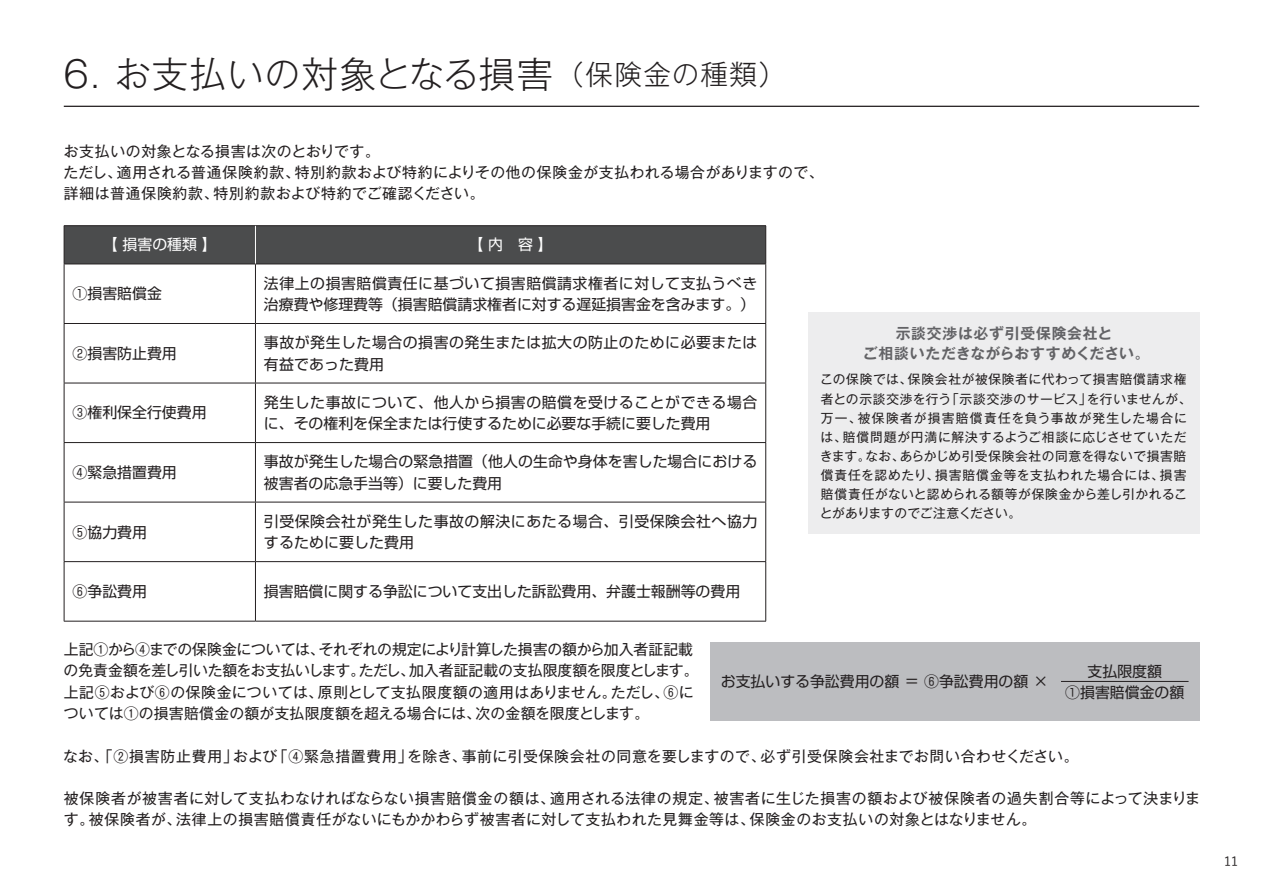
<style>
.page{position:relative;width:1263px;height:893px;background:#fff}
.page>*{position:absolute;margin:0;border:0;box-sizing:border-box;transform-origin:0 0}
.t1{font:300 36.15px "Gothic MB101 Pro";letter-spacing:.03em;color:#231f20}
.t2{font:300 27.6px "Gothic MB101 Pro";letter-spacing:.05em;color:#231f20}
.t3{font:14.85px "Shin Go Pro";letter-spacing:.005em;color:#231f20}
.t4{font:14.85px/21.3px "Gothic MB101 Pro";letter-spacing:.02em;color:#231f20}
.t5{font:14.85px "Shin Go Pro";letter-spacing:.035em;color:#231f20}
.t6{font:14.85px "Gothic MB101 Pro";letter-spacing:.05em;color:#231f20}
.t7{font:14.85px "Gothic MB101 Pro";letter-spacing:-.02em;color:#231f20}
.t8{font:14.85px "Gothic MB101 Pro";letter-spacing:.04em;color:#231f20}
.t9{font:700 14.85px/19.2px "Gothic MB101 Pro De";letter-spacing:.05em;color:#636366;text-align:center}
.t10{font:14.85px "Gothic MB101 Pro";letter-spacing:.045em;color:#231f20}
.t11{font:14.85px "Gothic MB101 Pro";letter-spacing:-.01em;color:#231f20}
.t12{font:14.85px "Gothic MB101 Pro";color:#231f20}
.t13{font:14.85px "Gothic MB101 Pro";letter-spacing:-.025em;color:#231f20}
.t14{font:14.85px "Shin Go Pro";color:#fff}
.t15{font:12.75px/19.2px "Gothic MB101 Pro";letter-spacing:.05em;color:#231f20}
.t16{font:12.75px/19.2px "Gothic MB101 Pro";letter-spacing:.025em;color:#231f20}
.t17{font:12.75px/19.2px "Gothic MB101 Pro";letter-spacing:.08em;color:#231f20}
.t18{font:12.75px "Gothic MB101 Pro";letter-spacing:.03em;color:#231f20}
.t19{font:500 12.75px "Yu Go";color:#231f20}
</style>
<div class="page">
<div style="left:710px;top:642px;width:489px;height:79px;background:#bcbdc0"></div>
<hr style="left:64px;top:106px;width:1135px;height:1px;background:#231f20">
<div style="left:65px;top:226px;width:700px;height:38px;background:#4b4c4d"></div>
<hr style="left:64px;top:225px;width:191px;height:1px;background:#231f20">
<hr style="left:64px;top:226px;width:1px;height:38px;background:#231f20">
<hr style="left:255px;top:225px;width:511px;height:1px;background:#231f20">
<hr style="left:765px;top:226px;width:1px;height:38px;background:#231f20">
<hr style="left:64px;top:264px;width:191px;height:1px;background:#231f20">
<hr style="left:64px;top:264px;width:1px;height:59px;background:#231f20">
<hr style="left:255px;top:264px;width:511px;height:1px;background:#231f20">
<hr style="left:255px;top:264px;width:1px;height:59px;background:#231f20">
<hr style="left:765px;top:264px;width:1px;height:59px;background:#231f20">
<hr style="left:64px;top:323px;width:191px;height:1px;background:#231f20">
<hr style="left:64px;top:324px;width:1px;height:59px;background:#231f20">
<hr style="left:255px;top:323px;width:511px;height:1px;background:#231f20">
<hr style="left:255px;top:324px;width:1px;height:59px;background:#231f20">
<hr style="left:765px;top:324px;width:1px;height:59px;background:#231f20">
<hr style="left:64px;top:383px;width:191px;height:1px;background:#231f20">
<hr style="left:64px;top:383px;width:1px;height:59px;background:#231f20">
<hr style="left:255px;top:383px;width:511px;height:1px;background:#231f20">
<hr style="left:255px;top:383px;width:1px;height:59px;background:#231f20">
<hr style="left:765px;top:383px;width:1px;height:59px;background:#231f20">
<hr style="left:64px;top:442px;width:191px;height:1px;background:#231f20">
<hr style="left:64px;top:443px;width:1px;height:59px;background:#231f20">
<hr style="left:255px;top:442px;width:511px;height:1px;background:#231f20">
<hr style="left:255px;top:443px;width:1px;height:59px;background:#231f20">
<hr style="left:765px;top:443px;width:1px;height:59px;background:#231f20">
<hr style="left:64px;top:502px;width:191px;height:1px;background:#231f20">
<hr style="left:64px;top:502px;width:1px;height:59px;background:#231f20">
<hr style="left:255px;top:502px;width:511px;height:1px;background:#231f20">
<hr style="left:255px;top:502px;width:1px;height:59px;background:#231f20">
<hr style="left:765px;top:502px;width:1px;height:59px;background:#231f20">
<hr style="left:64px;top:561px;width:191px;height:1px;background:#231f20">
<hr style="left:64px;top:562px;width:1px;height:59px;background:#231f20">
<hr style="left:255px;top:561px;width:511px;height:1px;background:#231f20">
<hr style="left:255px;top:562px;width:1px;height:59px;background:#231f20">
<hr style="left:765px;top:562px;width:1px;height:59px;background:#231f20">
<hr style="left:64px;top:621px;width:191px;height:1px;background:#231f20">
<hr style="left:255px;top:621px;width:511px;height:1px;background:#231f20">
<hr style="left:255px;top:226px;width:1px;height:38px;background:#fff">
<hr style="left:1061px;top:681px;width:127px;height:1px;background:#231f20">
<div style="left:808px;top:313px;width:391px;height:221px;background:#ededee"></div>
<h1 class="t1" style="left:64px;top:44px;width:491px">6. お支払いの対象となる損害</h1>
<h2 class="t2" style="left:556px;top:51px;width:231px">（保険金の種類(</h2>
<p class="t4" style="left:295px;top:138px;width:530px;text-indent:-231px">お支払いの対象となる損害は次のとおりです。<br>特別約款および特約によりその他の保険金が支払われる場合がありますので、</p>
<p class="t6" style="left:117px;top:160px;width:185px">適用される普通保険約款、</p>
<p class="t4" style="left:64px;top:160px;width:60px">ただし、</p>
<p class="t8" style="left:214px;top:181px;width:273px">特別約款および特約でご確認ください。</p>
<p class="t6" style="left:64px;top:181px;width:156px">詳細は普通保険約款、</p>
<p class="t14" style="left:103px;top:233px;width:116px">【損害の種類】</p>
<p class="t3" style="left:73px;top:282px;width:91px">①損害賠償金</p>
<p class="t3" style="left:73px;top:341px;width:106px">②損害防止費用</p>
<p class="t3" style="left:73px;top:401px;width:135px">③権利保全行使費用</p>
<p class="t3" style="left:73px;top:460px;width:106px">④緊急措置費用</p>
<p class="t3" style="left:73px;top:520px;width:76px">⑤協力費用</p>
<p class="t3" style="left:73px;top:579px;width:76px">⑥争訟費用</p>
<p class="t14" style="left:468px;top:233px;width:86px">【内　容【</p>
<p class="t5" style="left:264px;top:271px;width:495px">法律上の損害賠償責任に基づいて損害賠償請求権者に対して支払うべき</p>
<p class="t3" style="left:264px;top:292px;width:493px">治療費や修理費等（損害賠償請求権者に対する遅延損害金を含みます。(</p>
<p class="t5" style="left:264px;top:330px;width:495px">事故が発生した場合の損害の発生または拡大の防止のために必要または</p>
<p class="t3" style="left:264px;top:352px;width:122px">有益であった費用</p>
<p class="t5" style="left:264px;top:390px;width:495px">発生した事故について、他人から損害の賠償を受けることができる場合</p>
<p class="t3" style="left:264px;top:411px;width:448px">に、その権利を保全または行使するために必要な手続に要した費用</p>
<p class="t3" style="left:264px;top:450px;width:495px">事故が発生した場合の緊急措置（他人の生命や身体を害した場合における</p>
<p class="t3" style="left:264px;top:471px;width:240px">被害者の応急手当等）に要した費用</p>
<p class="t5" style="left:264px;top:509px;width:495px">引受保険会社が発生した事故の解決にあたる場合、引受保険会社へ協力</p>
<p class="t3" style="left:264px;top:530px;width:152px">するために要した費用</p>
<p class="t3" style="left:264px;top:579px;width:478px">損害賠償に関する争訟について支出した訴訟費用、弁護士報酬等の費用</p>
<p class="t11" style="left:319px;top:637px;width:376px">それぞれの規定により計算した損害の額から加入者証記載</p>
<p class="t7" style="left:64px;top:637px;width:262px">上記①から④までの保険金については、</p>
<p class="t9" style="left:863px;top:322px;width:288px">示談交渉は必ず引受保険会社と<br>ご相談いただきながらおすすめください。</p>
<p class="t15" style="left:908px;top:368px;width:280px">保険会社が被保険者に代わって損害賠償請求権</p>
<p class="t15" style="left:820px;top:368px;width:94px">この保険では、</p>
<p class="t15" style="left:946px;top:387px;width:147px">「示談交渉のサービス」</p>
<p class="t18" style="left:1087px;top:388px;width:106px">を行いませんが、</p>
<p class="t17" style="left:858px;top:387px;width:330px;text-indent:-37px">者との示談交渉を行う<br>被保険者が損害賠償責任を負う事故が発生した場合に</p>
<p class="t15" style="left:843px;top:406px;width:345px;text-indent:-22px">万一、<br>賠償問題が円満に解決するようご相談に応じさせていただ</p>
<p class="t15" style="left:820px;top:426px;width:28px">は、</p>
<p class="t15" style="left:900px;top:445px;width:288px">あらかじめ引受保険会社の同意を得ないで損害賠</p>
<p class="t15" style="left:865px;top:445px;width:40px">なお、</p>
<p class="t15" style="left:820px;top:445px;width:52px">きます。</p>
<p class="t15" style="left:935px;top:464px;width:231px">損害賠償金等を支払われた場合には、</p>
<p class="t16" style="left:820px;top:464px;width:368px">償責任を認めたり、<br>賠償責任がないと認められる額等が保険金から差し引かれることがありますのでご注意ください。</p>
<p class="t15" style="left:1160px;top:464px;width:28px">損害</p>
<p class="t7" style="left:64px;top:658px;width:303px">の免責金額を差し引いた額をお支払いします。</p>
<p class="t12" style="left:409px;top:658px;width:291px">加入者証記載の支払限度額を限度とします。</p>
<p class="t4" style="left:359px;top:658px;width:58px">ただし、</p>
<p class="t4" style="left:64px;top:679px;width:261px">上記⑤および⑥の保険金については、</p>
<p class="t4" style="left:611px;top:679px;width:84px">ただし、⑥に</p>
<p class="t4" style="left:318px;top:679px;width:300px">原則として支払限度額の適用はありません。</p>
<p class="t3" style="left:721px;top:669px;width:329px">お支払いする争訟費用の額＝ ⑥争訟費用の額 ×</p>
<p class="t3" style="left:1087px;top:659px;width:76px">支払限度額</p>
<p class="t3" style="left:1065px;top:680px;width:121px">①損害賠償金の額</p>
<p class="t4" style="left:64px;top:701px;width:419px">ついては①の損害賠償金の額が支払限度額を超える場合には、</p>
<p class="t13" style="left:475px;top:701px;width:175px">次の金額を限度とします。</p>
<p class="t4" style="left:760px;top:743px;width:320px">必ず引受保険会社までお問い合わせください。</p>
<p class="t6" style="left:63px;top:743px;width:176px">なお、「②損害防止費用」</p>
<p class="t6" style="left:273px;top:743px;width:141px">「④緊急措置費用」</p>
<p class="t4" style="left:233px;top:743px;width:46px">および</p>
<p class="t4" style="left:462px;top:743px;width:305px">事前に引受保険会社の同意を要しますので、</p>
<p class="t4" style="left:407px;top:743px;width:61px">を除き、</p>
<p class="t6" style="left:714px;top:786px;width:488px">被害者に生じた損害の額および被保険者の過失割合等によって決まりま</p>
<p class="t10" style="left:64px;top:786px;width:493px">被保険者が被害者に対して支払わなければならない損害賠償金の額は、</p>
<p class="t6" style="left:550px;top:786px;width:170px">適用される法律の規定、</p>
<p class="t4" style="left:176px;top:807px;width:580px">法律上の損害賠償責任がないにもかかわらず被害者に対して支払われた見舞金等は、</p>
<p class="t4" style="left:89px;top:807px;width:94px">被保険者が、</p>
<p class="t8" style="left:750px;top:807px;width:288px">保険金のお支払いの対象とはなりません。</p>
<p class="t4" style="left:64px;top:807px;width:32px">す。</p>
<p class="t19" style="left:1224px;top:849px;width:16px">11</p>
</div>
